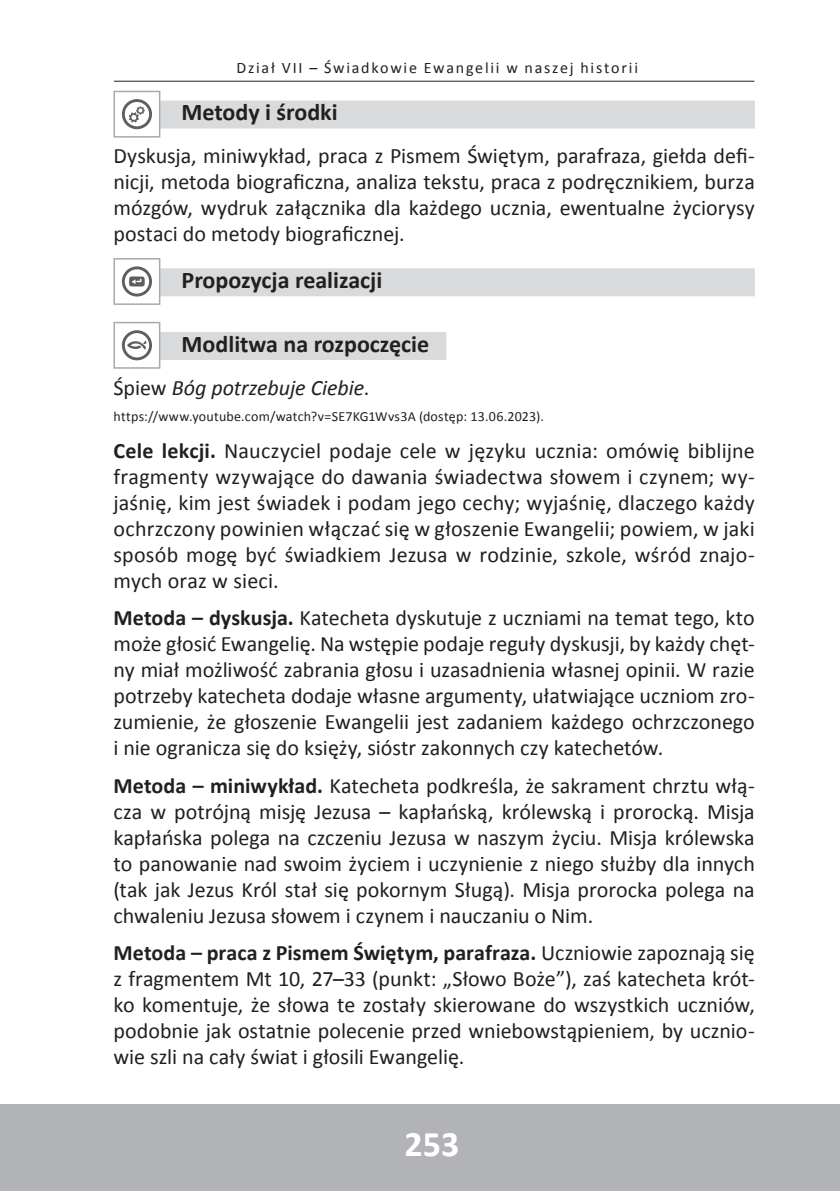
<style>
.page{position:relative;width:840px;height:1191px;background:#fff}
.page>*{position:absolute;margin:0;border:0;box-sizing:border-box;transform-origin:0 0}
.t1{font:700 36px "Calibri";color:#fff}
.t2{font:700 24px "Calibri";color:#231f20}
.t3{font:22px/26px "Calibri";color:#231f20;text-align:justify}
.t4{font:italic 22px "Calibri";color:#231f20}
.t5{font:16px "Calibri";letter-spacing:.11em;color:#231f20}
.t6{font:14px "Calibri";letter-spacing:.015em;color:#231f20}
.s1{font-style:normal}
.s2{font-weight:700}
</style>
<div class="page">
<hr style="left:0;top:1104px;width:1px;height:87px;background:#b2b3b7">
<div style="left:1px;top:1104px;width:838px;height:87px;background:#b2b3b7"></div>
<hr style="left:114px;top:81px;width:640px;height:1px;background:#231f20">
<div style="left:159px;top:101px;width:595px;height:28px;background:#d9dadc"></div>
<div style="left:159px;top:268px;width:595px;height:28px;background:#d9dadc"></div>
<div style="left:159px;top:332px;width:287px;height:28px;background:#d9dadc"></div>
<svg style="left:122px;top:99px;width:30px;height:30px"></svg>
<div style="left:113px;top:91px;width:47px;height:47px;border:2px solid #a8a9ad"></div>
<svg style="left:122px;top:266px;width:30px;height:30px"></svg>
<div style="left:113px;top:258px;width:47px;height:47px;border:2px solid #a8a9ad"></div>
<svg style="left:122px;top:330px;width:30px;height:30px"></svg>
<div style="left:113px;top:322px;width:47px;height:47px;border:2px solid #a8a9ad"></div>
<p class="t5" style="left:236px;top:58px;width:403px">Dział VII – Świadkowie Ewangelii w naszej historii</p>
<p class="t2" style="left:181px;top:97px;width:157px">Metody i środki</p>
<p class="t3" style="left:113px;top:143px;width:642px">Dyskusja, miniwykład, praca z Pismem Świętym, parafraza, giełda defi&shy;nicji, metoda biograficzna, analiza tekstu, praca z podręcznikiem, burza mózgów, wydruk załącznika dla każdego ucznia, ewentualne życiorysy postaci do metody biograficznej.</p>
<p class="t2" style="left:181px;top:264px;width:202px">Propozycja realizacji</p>
<p class="t2" style="left:181px;top:328px;width:249px">Modlitwa na rozpoczęcie</p>
<p class="t4" style="left:113px;top:372px;width:257px"><span class="s1">Śpiew</span> Bóg potrzebuje Ciebie<span class="s1">.</span></p>
<p class="t6" style="left:113px;top:407px;width:432px">https://www.youtube.com/watch?v=SE7KG1Wvs3A (dostęp: 13.06.2023).</p>
<p class="t3" style="left:113px;top:438px;width:642px"><span class="s2">Cele lekcji.</span> Nauczyciel podaje cele w języku ucznia: omówię biblijne fragmenty wzywające do dawania świadectwa słowem i czynem; wy&shy;jaśnię, kim jest świadek i podam jego cechy; wyjaśnię, dlaczego każdy ochrzczony powinien włączać się w głoszenie Ewangelii; powiem, w jaki sposób mogę być świadkiem Jezusa w rodzinie, szkole, wśród znajo&shy;mych oraz w sieci.</p>
<p class="t3" style="left:113px;top:605px;width:642px"><span class="s2">Metoda – dyskusja.</span> Katecheta dyskutuje z uczniami na temat tego, kto może głosić Ewangelię. Na wstępie podaje reguły dyskusji, by każdy chęt&shy;ny miał możliwość zabrania głosu i uzasadnienia własnej opinii. W razie potrzeby katecheta dodaje własne argumenty, ułatwiające uczniom zro&shy;zumienie, że głoszenie Ewangelii jest zadaniem każdego ochrzczonego i nie ogranicza się do księży, sióstr zakonnych czy katechetów.</p>
<p class="t3" style="left:113px;top:772px;width:642px"><span class="s2">Metoda – miniwykład.</span> Katecheta podkreśla, że sakrament chrztu włą&shy;cza w potrójną misję Jezusa – kapłańską, królewską i prorocką. Misja kapłańska polega na czczeniu Jezusa w naszym życiu. Misja królewska to panowanie nad swoim życiem i uczynienie z niego służby dla innych (tak jak Jezus Król stał się pokornym Sługą). Misja prorocka polega na chwaleniu Jezusa słowem i czynem i nauczaniu o Nim.</p>
<p class="t3" style="left:113px;top:940px;width:642px"><span class="s2">Metoda – praca z Pismem Świętym, parafraza.</span> Uczniowie zapoznają się z fragmentem Mt 10, 27–33 (punkt: „Słowo Boże”), zaś katecheta krót&shy;ko komentuje, że słowa te zostały skierowane do wszystkich uczniów, podobnie jak ostatnie polecenie przed wniebowstąpieniem, by ucznio&shy;wie szli na cały świat i głosili Ewangelię.</p>
<h1 class="t1" style="left:404px;top:1120px;width:56px">253</h1>
</div>
